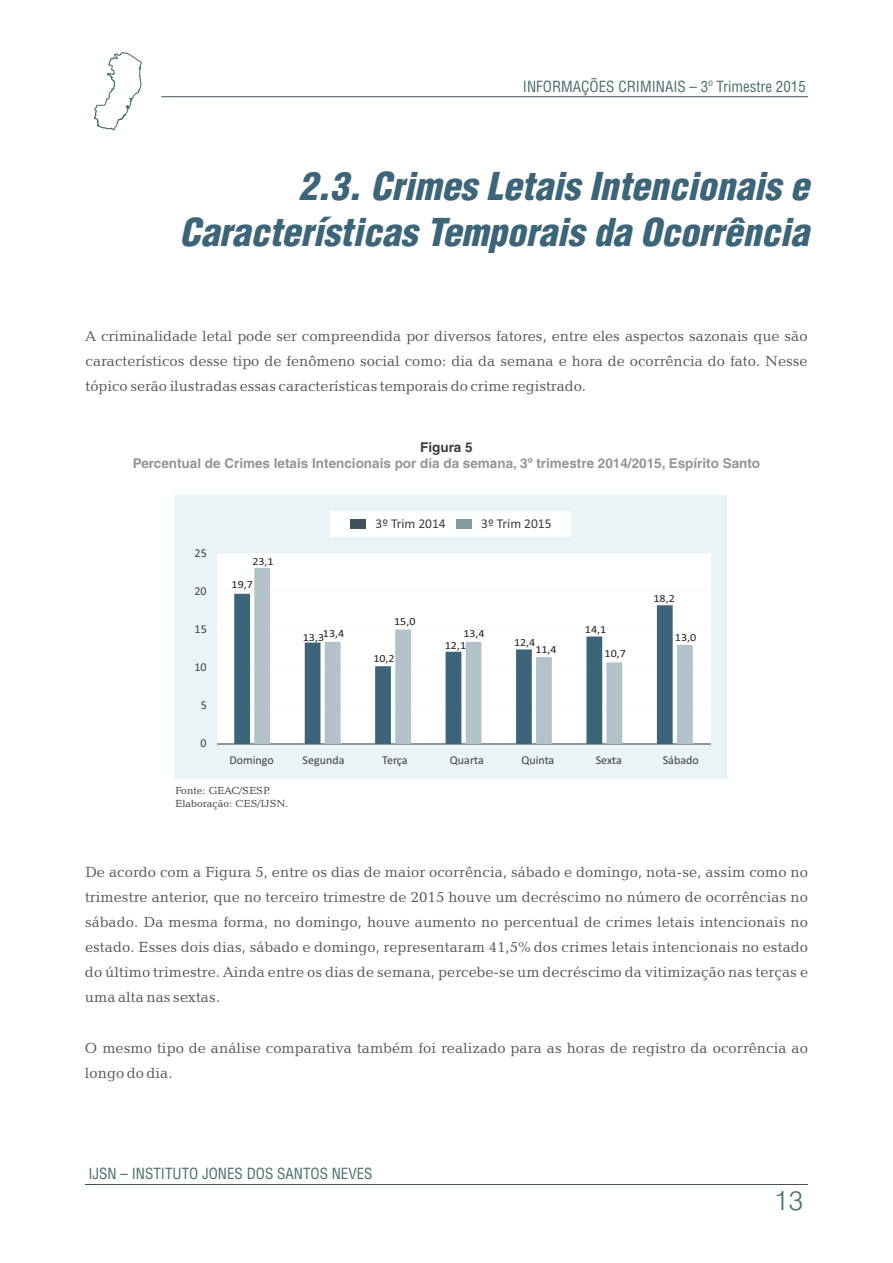
<style>
.page{position:relative;width:893px;height:1263px;background:#fff}
.page>*{position:absolute;margin:0;border:0;box-sizing:border-box;transform-origin:0 0}
.t1{font:italic 900 condensed 37.5px/46.8px "Helvetica LT";color:#3d6579;text-align:right}
.t2{font:300 27px "Swiss 721 BT";color:#496e6d}
.t3{font:15px/25.2px "Candida BT";letter-spacing:.005em;color:#57585a;text-align:justify}
.t4{font:condensed 15px "Helvetica LT";color:#496e6d}
.t5{font:700 13.5px "Helvetica LT";color:#939598}
.t6{font:13.5px "Calibri";color:#3e3e3f}
.t7{font:700 13.5px "Helvetica LT";color:#3e3e3f}
.t8{font:12px "Calibri";color:#3e3e3f}
.t9{font:10.95px "Calibri";color:#231f20;scale:1.1 1}
.t10{font:10.5px/12.6px "Candida BT";color:#3e3e3f}
</style>
<div class="page">
<hr style="left:161px;top:96px;width:647px;height:1px;background:#425159">
<svg style="left:94px;top:52px;width:48px;height:78px"></svg>
<hr style="left:85px;top:1184px;width:723px;height:1px;background:#425159">
<div style="left:174px;top:495px;width:553px;height:284px;background:#eaf3f5"></div>
<div style="left:217px;top:553px;width:493px;height:191px;background:#fff"></div>
<hr style="left:217px;top:743px;width:493px;height:1px;background:#939598">
<div style="left:330px;top:511px;width:241px;height:26px;background:#fff"></div>
<div style="left:350px;top:519px;width:16px;height:9px;background:#425159"></div>
<div style="left:456px;top:519px;width:16px;height:9px;background:#859c9c"></div>
<hr style="left:217px;top:706px;width:493px;height:1px;background:#e6e7e9">
<hr style="left:217px;top:668px;width:493px;height:1px;background:#e6e7e9">
<hr style="left:217px;top:629px;width:493px;height:1px;background:#e6e7e9">
<hr style="left:217px;top:591px;width:493px;height:1px;background:#e6e7e9">
<hr style="left:217px;top:553px;width:493px;height:1px;background:#e6e7e9">
<svg style="left:234px;top:594px;width:20px;height:150px;fill:#3d6579"></svg>
<svg style="left:254px;top:568px;width:439px;height:176px"></svg>
<p class="t4" style="left:523px;top:80px;width:284px">INFORMAÇÕES CRIMINAIS – 3º Trimestre 2015</p>
<h1 class="t1" style="left:180px;top:167px;width:631px">2.3. Crimes Letais Intencionais e<br>Características Temporais da Ocorrência</h1>
<p class="t3" style="left:86px;top:324px;width:723px">A criminalidade letal pode ser compreendida por diversos fatores, entre eles aspectos sazonais que são característicos desse tipo de fenômeno social como: dia da semana e hora de ocorrência do fato. Nesse tópico serão ilustradas essas características temporais do crime registrado.</p>
<p class="t7" style="left:420px;top:441px;width:54px">Figura 5</p>
<p class="t5" style="left:133px;top:457px;width:629px">Percentual de Crimes letais Intencionais por dia da semana, 3º trimestre 2014/2015, Espírito Santo</p>
<p class="t8" style="left:195px;top:548px;width:14px">25</p>
<p class="t8" style="left:194px;top:586px;width:14px">20</p>
<p class="t8" style="left:195px;top:624px;width:14px">15</p>
<p class="t8" style="left:194px;top:662px;width:14px">10</p>
<p class="t8" style="left:201px;top:700px;width:8px">5</p>
<p class="t8" style="left:200px;top:738px;width:8px">0</p>
<p class="t9" style="left:252px;top:556px;width:21px">23,1</p>
<p class="t9" style="left:232px;top:580px;width:21px">19,7</p>
<p class="t9" style="left:303px;top:631px;width:39px">13,313,4</p>
<p class="t6" style="left:375px;top:518px;width:72px">3º Trim 2014</p>
<p class="t6" style="left:481px;top:518px;width:72px">3º Trim 2015</p>
<p class="t9" style="left:394px;top:617px;width:21px">15,0</p>
<p class="t9" style="left:373px;top:654px;width:21px">10,2</p>
<p class="t9" style="left:463px;top:629px;width:21px">13,4</p>
<p class="t9" style="left:445px;top:640px;width:21px">12,1</p>
<p class="t9" style="left:514px;top:637px;width:21px">12,4</p>
<p class="t9" style="left:535px;top:644px;width:21px">11,4</p>
<p class="t9" style="left:585px;top:625px;width:21px">14,1</p>
<p class="t9" style="left:605px;top:649px;width:21px">10,7</p>
<p class="t9" style="left:654px;top:594px;width:21px">18,2</p>
<p class="t9" style="left:675px;top:632px;width:21px">13,0</p>
<p class="t8" style="left:230px;top:755px;width:46px">Domingo</p>
<p class="t8" style="left:303px;top:755px;width:43px">Segunda</p>
<p class="t8" style="left:382px;top:755px;width:27px">Terça</p>
<p class="t8" style="left:450px;top:755px;width:35px">Quarta</p>
<p class="t8" style="left:521px;top:755px;width:34px">Quinta</p>
<p class="t8" style="left:596px;top:755px;width:28px">Sexta</p>
<p class="t8" style="left:663px;top:755px;width:37px">Sábado</p>
<p class="t10" style="left:175px;top:785px;width:115px">Fonte: GEAC/SESP.<br>Elaboração: CES/IJSN.</p>
<p class="t3" style="left:85px;top:860px;width:725px">De acordo com a Figura 5, entre os dias de maior ocorrência, sábado e domingo, nota-se, assim como no trimestre anterior, que no terceiro trimestre de 2015 houve um decréscimo no número de ocorrências no sábado. Da mesma forma, no domingo, houve aumento no percentual de crimes letais intencionais no estado. Esses dois dias, sábado e domingo, representaram 41,5% dos crimes letais intencionais no estado do último trimestre. Ainda entre os dias de semana, percebe-se um decréscimo da vitimização nas terças e uma alta nas sextas.</p>
<p class="t3" style="left:85px;top:1036px;width:725px">O mesmo tipo de análise comparativa também foi realizado para as horas de registro da ocorrência ao longo do dia.</p>
<p class="t4" style="left:88px;top:1167px;width:286px">IJSN – INSTITUTO JONES DOS SANTOS NEVES</p>
<h2 class="t2" style="left:774px;top:1189px;width:30px">13</h2>
</div>
